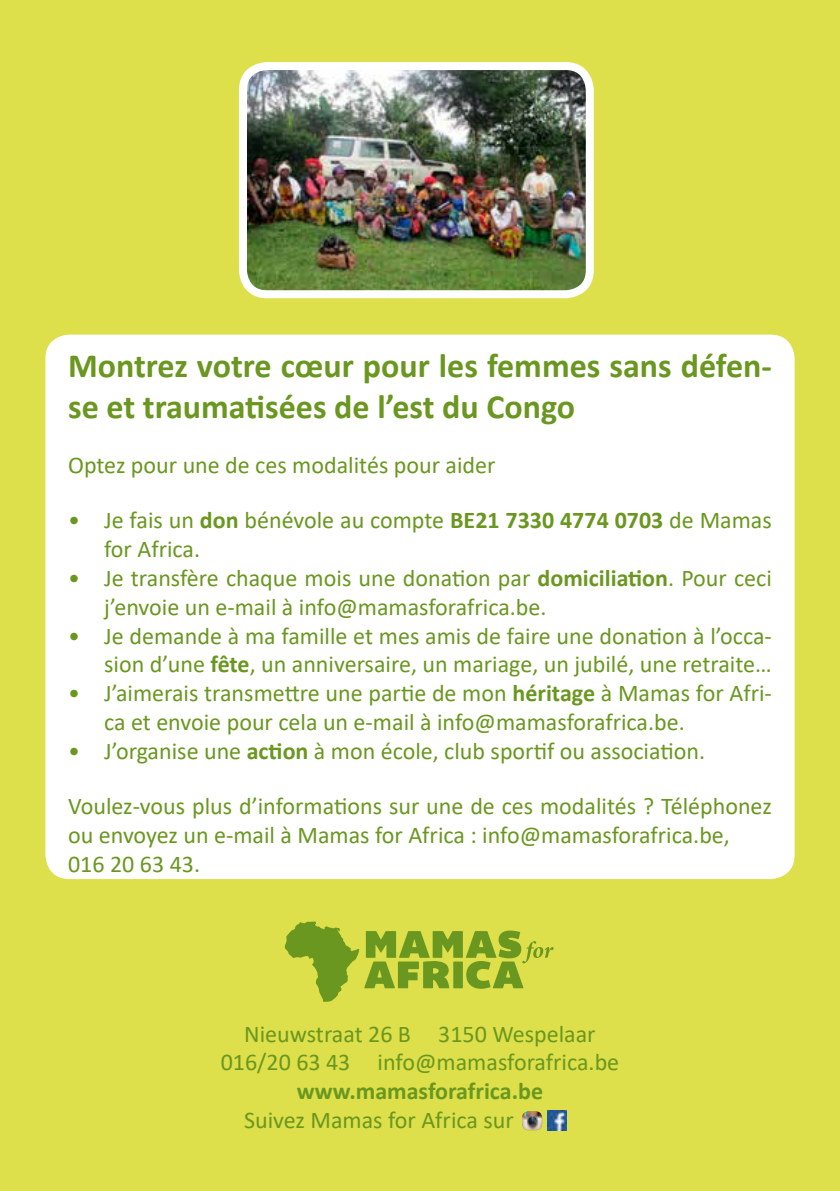
<style>
.page{position:relative;width:840px;height:1191px;background:#fff}
.page>*{position:absolute;margin:0;border:0;box-sizing:border-box;transform-origin:0 0}
.t1{font:700 34px/40.8px "Calibri";color:#6a971f}
.t2{font:24px/28.8px "Calibri";color:#6a971f}
.t3{font:700 24px "Calibri";color:#6a971f}
.s1{font-weight:700}
</style>
<div class="page">
<div style="left:0;top:0;width:839px;height:1191px;background:#dddf4b"></div>
<img style="left:248px;top:71px;width:336px;height:218px">
<div style="left:239px;top:62px;width:354px;height:236px;border:8px solid #fff;border-radius:24px"></div>
<svg style="left:284px;top:921px;width:269px;height:81px"></svg>
<img style="left:547px;top:1111px;width:19px;height:19px">
<img style="left:522px;top:1111px;width:20px;height:19px">
<div style="left:45px;top:334px;width:749px;height:545px;background:#fff;border-radius:24px"></div>
<h1 class="t1" style="left:68px;top:345px;width:704px">Montrez votre cœur pour les femmes sans défen&shy;se et traumatisées de l’est du Congo</h1>
<p class="t2" style="left:68px;top:450px;width:428px">Optez pour une de ces modalités pour aider</p>
<p class="t2" style="left:104px;top:505px;width:668px;text-indent:-36px">• Je fais un <span class="s1">don</span> bénévole au compte <span class="s1">BE21 7330 4774 0703</span> de Mamas for Africa.</p>
<p class="t2" style="left:104px;top:563px;width:669px;text-indent:-36px">• Je transfère chaque mois une donation par <span class="s1">domiciliation</span>. Pour ceci j’envoie un e-mail à info@mamasforafrica.be.</p>
<p class="t2" style="left:68px;top:620px;width:704px;text-align:right">• Je demande à ma famille et mes amis de faire une donation à l’occa&shy;sion d’une <span class="s1">fête</span>, un anniversaire, un mariage, un jubilé, une retraite…</p>
<p class="t2" style="left:104px;top:678px;width:669px;text-indent:-36px">• J’aimerais transmettre une partie de mon <span class="s1">héritage</span> à Mamas for Afri&shy;ca et envoie pour cela un e-mail à info@mamasforafrica.be.</p>
<p class="t2" style="left:68px;top:736px;width:638px">• J’organise une <span class="s1">action</span> à mon école, club sportif ou association.</p>
<p class="t2" style="left:68px;top:791px;width:704px">Voulez-vous plus d’informations sur une de ces modalités ? Téléphonez ou envoyez un e-mail à Mamas for Africa : info@mamasforafrica.be,<br>016 20 63 43.</p>
<p class="t2" style="left:220px;top:1018px;width:400px;text-align:center">Nieuwstraat 26 B 3150 Wespelaar<br>016/20 63 43 info@mamasforafrica.be</p>
<p class="t3" style="left:296px;top:1074px;width:248px">www.mamasforafrica.be</p>
<p class="t2" style="left:244px;top:1105px;width:271px">Suivez Mamas for Africa sur</p>
</div>
